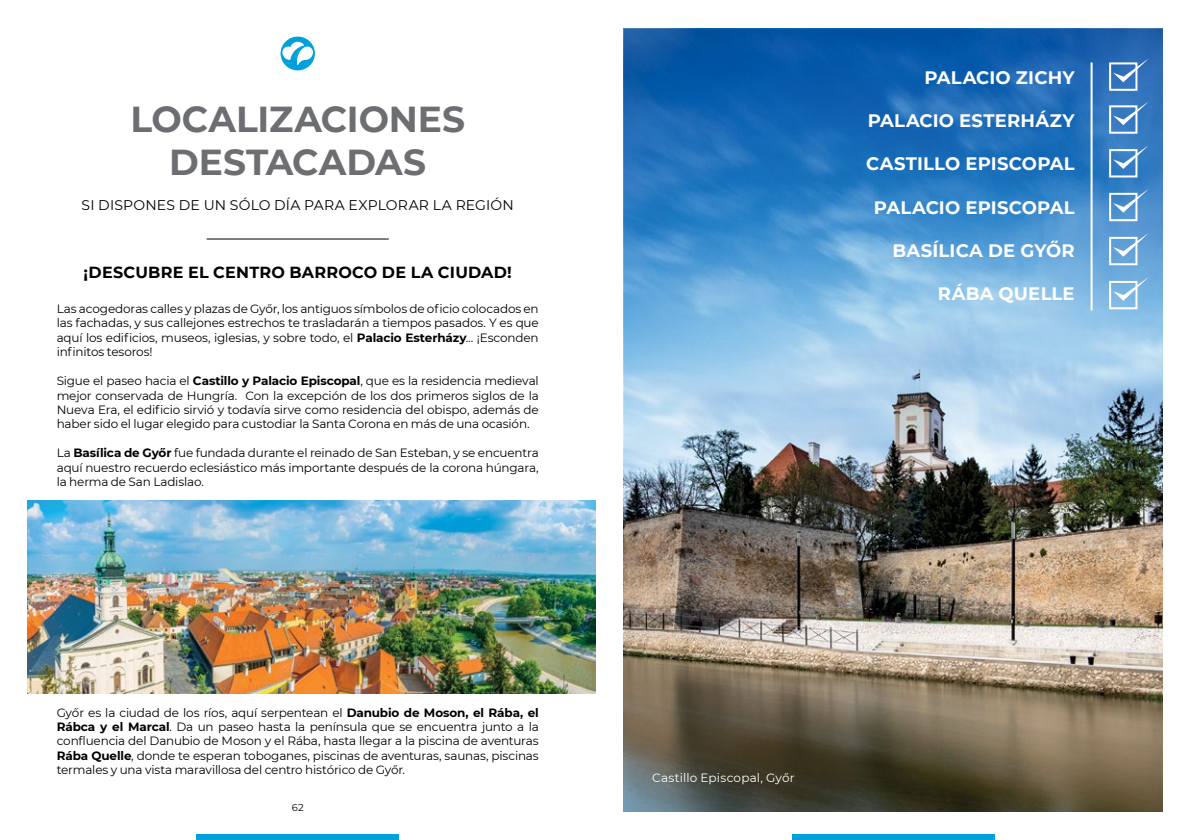
<style>
.page{position:relative;width:1191px;height:840px;background:#fff}
.page>*{position:absolute;margin:0;border:0;box-sizing:border-box;transform-origin:0 0}
.t1{font:700 36px/43.2px "Montserrat";letter-spacing:-.005em;color:#6d6e71;text-align:center}
.t2{font:700 18px "Montserrat";letter-spacing:.01em;color:#fff}
.t3{font:700 16px "Montserrat";letter-spacing:.015em;color:#000}
.t4{font:14px "Montserrat";letter-spacing:.015em;color:#000}
.t5{font:12px/14.4px "Montserrat";letter-spacing:-.01em;color:#000;text-align:justify}
.t6{font:12px "Montserrat";letter-spacing:.02em;color:#fff}
.t7{font:10px "Montserrat";color:#000}
.s1{font-weight:700}
</style>
<div class="page">
<div style="left:792px;top:833px;width:202px;height:6px;background:#00a0dc"></div>
<div style="left:197px;top:833px;width:202px;height:6px;background:#00a0dc"></div>
<img style="left:624px;top:28px;width:538px;height:783px">
<svg style="left:624px;top:29px;width:538px;height:465px;background:#5b94c4"></svg>
<div style="left:1109px;top:62px;width:28px;height:29px;border:2px solid #fff"></div>
<svg style="left:1113px;top:58px;width:35px;height:24px"></svg>
<div style="left:1109px;top:105px;width:28px;height:29px;border:2px solid #fff"></div>
<svg style="left:1113px;top:101px;width:35px;height:24px"></svg>
<div style="left:1109px;top:149px;width:28px;height:28px;border:2px solid #fff"></div>
<svg style="left:1113px;top:145px;width:35px;height:24px"></svg>
<div style="left:1109px;top:193px;width:28px;height:28px;border:2px solid #fff"></div>
<svg style="left:1113px;top:189px;width:35px;height:23px"></svg>
<hr style="left:207px;top:238px;width:182px;height:1px;background:#000">
<div style="left:280px;top:37px;width:35px;height:33px;background:#00a0dc;border-radius:50%"></div>
<svg style="left:282px;top:42px;width:31px;height:23px"></svg>
<div style="left:1109px;top:237px;width:28px;height:28px;border:2px solid #fff"></div>
<svg style="left:1113px;top:233px;width:35px;height:23px"></svg>
<hr style="left:1090px;top:62px;width:2px;height:248px;background:#fff">
<div style="left:1109px;top:281px;width:28px;height:28px;border:2px solid #fff"></div>
<svg style="left:1113px;top:277px;width:35px;height:23px"></svg>
<img style="left:27px;top:500px;width:568px;height:192px">
<h1 class="t1" style="left:130px;top:95px;width:336px">LOCALIZACIONES<br>DESTACADAS</h1>
<p class="t4" style="left:82px;top:195px;width:434px">SI DISPONES DE UN SÓLO DÍA PARA EXPLORAR LA REGIÓN</p>
<h3 class="t3" style="left:84px;top:260px;width:430px">¡DESCUBRE EL CENTRO BARROCO DE LA CIUDAD!</h3>
<p class="t5" style="left:57px;top:301px;width:483px">Las acogedoras calles y plazas de Győr, los antiguos símbolos de oficio colocados en las fachadas, y sus callejones estrechos te trasladarán a tiempos pasados. Y es que aquí los edificios, museos, iglesias, y sobre todo, el <span class="s1">Palacio Esterházy</span>... ¡Esconden infinitos tesoros!</p>
<p class="t5" style="left:57px;top:373px;width:483px">Sigue el paseo hacia el <span class="s1">Castillo y Palacio Episcopal</span>, que es la residencia medieval mejor conservada de Hungría. Con la excepción de los dos primeros siglos de la Nueva Era, el edificio sirvió y todavía sirve como residencia del obispo, además de haber sido el lugar elegido para custodiar la Santa Corona en más de una ocasión.</p>
<p class="t5" style="left:57px;top:445px;width:483px">La <span class="s1">Basílica de Győr</span> fue fundada durante el reinado de San Esteban, y se encuentra aquí nuestro recuerdo eclesiástico más importante después de la corona húngara, la herma de San Ladislao.</p>
<p class="t5" style="left:57px;top:704px;width:483px">Győr es la ciudad de los ríos, aquí serpentean el <span class="s1">Danubio de Moson, el Rába, el Rábca y el Marcal</span>. Da un paseo hasta la península que se encuentra junto a la confluencia del Danubio de Moson y el Rába, hasta llegar a la piscina de aventuras <span class="s1">Rába Quelle</span>, donde te esperan toboganes, piscinas de aventuras, saunas, piscinas termales y una vista maravillosa del centro histórico de Győr.</p>
<p class="t7" style="left:292px;top:800px;width:14px">62</p>
<h2 class="t2" style="left:924px;top:64px;width:152px">PALACIO ZICHY</h2>
<h2 class="t2" style="left:867px;top:108px;width:208px">PALACIO ESTERHÁZY</h2>
<h2 class="t2" style="left:866px;top:151px;width:210px">CASTILLO EPISCOPAL</h2>
<h2 class="t2" style="left:874px;top:194px;width:202px">PALACIO EPISCOPAL</h2>
<h2 class="t2" style="left:892px;top:237px;width:184px">BASÍLICA DE GYŐR</h2>
<h2 class="t2" style="left:938px;top:280px;width:138px">RÁBA QUELLE</h2>
<p class="t6" style="left:652px;top:769px;width:144px">Castillo Episcopal, Győr</p>
</div>
